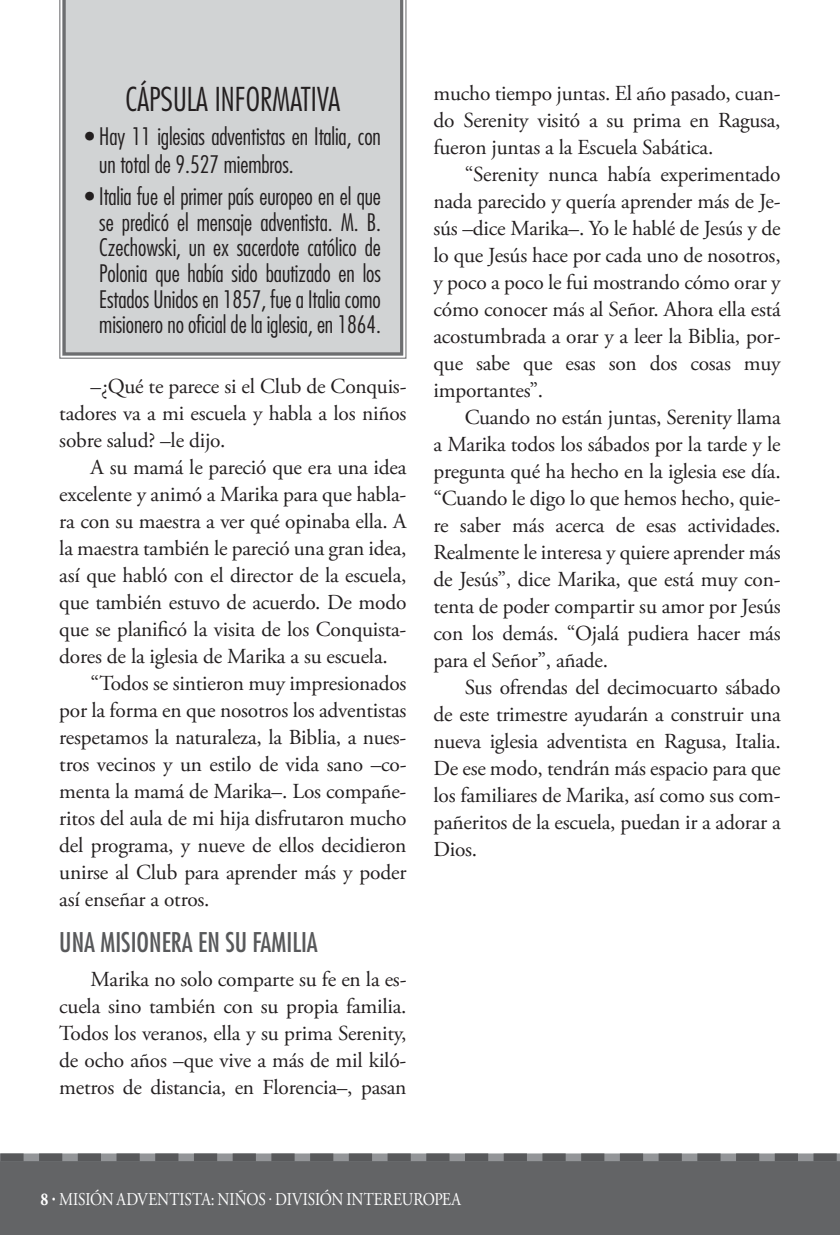
<style>
.page{position:relative;width:840px;height:1235px;background:#fff}
.page>*{position:absolute;margin:0;border:0;box-sizing:border-box;transform-origin:0 0}
.t1{font:300 condensed 31.95px "Futura Std";color:#231f20}
.t2{font:condensed 26.55px "Futura Std";color:#58595b}
.t3{font:300 condensed 23.4px/25.7px "Futura Std";letter-spacing:-.005em;color:#231f20}
.t4{font:21.38px/27px "Adobe Garamond Pro";letter-spacing:-.01em;color:#231f20;text-align:justify}
.t5{font:18px "Adobe Garamond Pro";letter-spacing:-.01em;color:#fff;scale:.85 1}
.s1{font-weight:700}
</style>
<div class="page">
<svg style="left:59px;top:0;width:348px;height:359px"></svg>
<div style="left:62px;top:0;width:341px;height:355px;background:#d1d3d4"></div>
<div style="left:0;top:1161px;width:839px;height:73px;background:#636466"></div>
<svg style="left:0;top:1234px;width:839px;height:1px"></svg>
<svg style="left:0;top:1153px;width:839px;height:8px;background:#757678"></svg>
<h1 class="t1" style="left:126px;top:85px;width:216px">CÁPSULA INFORMATIVA</h1>
<p class="t3" style="left:99px;top:124px;width:283px;line-height:27.9px;text-indent:-14px">• Hay 11 iglesias adventistas en Italia, con un total de 9.527 miembros.</p>
<p class="t3" style="left:99px;top:185px;width:283px;text-align:justify;text-indent:-14px">• Italia fue el primer país europeo en el que se predicó el mensaje adventista. M. B.<br>Czechowski, un ex sacerdote católico de Polonia que había sido bautizado en los Estados Unidos en 1857, fue a Italia como misionero no oficial de la iglesia, en 1864.</p>
<p class="t4" style="left:59px;top:374px;width:348px;text-indent:31px">–¿Qué te parece si el Club de Conquis&shy;tadores va a mi escuela y habla a los niños sobre salud? –le dijo.</p>
<p class="t4" style="left:91px;top:455px;width:317px">A su mamá le pareció que era una idea</p>
<p class="t4" style="left:59px;top:482px;width:348px">excelente y animó a Marika para que habla-</p>
<p class="t4" style="left:59px;top:509px;width:348px">ra con su maestra a ver qué opinaba ella. A</p>
<p class="t4" style="left:59px;top:536px;width:348px">la maestra también le pareció una gran idea,</p>
<p class="t4" style="left:59px;top:563px;width:348px">así que habló con el director de la escuela,</p>
<p class="t4" style="left:59px;top:590px;width:348px">que también estuvo de acuerdo. De modo</p>
<p class="t4" style="left:59px;top:617px;width:348px">que se planificó la visita de los Conquista-</p>
<p class="t4" style="left:59px;top:644px;width:330px">dores de la iglesia de Marika a su escuela.</p>
<p class="t4" style="left:91px;top:671px;width:317px">“Todos se sintieron muy impresionados</p>
<p class="t4" style="left:59px;top:698px;width:348px">por la forma en que nosotros los adventistas</p>
<p class="t4" style="left:59px;top:725px;width:348px">respetamos la naturaleza, la Biblia, a nues-</p>
<p class="t4" style="left:59px;top:752px;width:348px">tros vecinos y un estilo de vida sano –co-</p>
<p class="t4" style="left:59px;top:779px;width:348px">menta la mamá de Marika–. Los compañe-</p>
<p class="t4" style="left:59px;top:806px;width:348px">ritos del aula de mi hija disfrutaron mucho</p>
<p class="t4" style="left:59px;top:833px;width:348px">del programa, y nueve de ellos decidieron</p>
<p class="t4" style="left:59px;top:860px;width:348px">unirse al Club para aprender más y poder</p>
<p class="t4" style="left:59px;top:887px;width:152px">así enseñar a otros.</p>
<p class="t2" style="left:59px;top:930px;width:260px">UNA MISIONERA EN SU FAMILIA</p>
<p class="t4" style="left:59px;top:966px;width:348px;text-indent:31px">Marika no solo comparte su fe en la es&shy;cuela sino también con su propia familia.<br>Todos los veranos, ella y su prima Serenity, de ocho años –que vive a más de mil kiló&shy;metros de distancia, en Florencia–, pasan</p>
<p class="t4" style="left:433px;top:81px;width:348px">mucho tiempo juntas. El año pasado, cuan&shy;do Serenity visitó a su prima en Ragusa, fueron juntas a la Escuela Sabática.</p>
<p class="t4" style="left:433px;top:162px;width:348px;text-indent:31px">“Serenity nunca había experimentado nada parecido y quería aprender más de Je&shy;sús –dice Marika–. Yo le hablé de Jesús y de lo que Jesús hace por cada uno de nosotros, y poco a poco le fui mostrando cómo orar y cómo conocer más al Señor. Ahora ella está acostumbrada a orar y a leer la Biblia, por&shy;que sabe que esas son dos cosas muy importantes”.</p>
<p class="t4" style="left:433px;top:405px;width:348px;text-indent:31px">Cuando no están juntas, Serenity llama a Marika todos los sábados por la tarde y le pregunta qué ha hecho en la iglesia ese día. “Cuando le digo lo que hemos hecho, quie&shy;re saber más acerca de esas actividades.<br>Realmente le interesa y quiere aprender más de Jesús”, dice Marika, que está muy con&shy;tenta de poder compartir su amor por Jesús con los demás. “Ojalá pudiera hacer más para el Señor”, añade.</p>
<p class="t4" style="left:433px;top:675px;width:348px;text-indent:31px">Sus ofrendas del decimocuarto sábado de este trimestre ayudarán a construir una nueva iglesia adventista en Ragusa, Italia.<br>De ese modo, tendrán más espacio para que los familiares de Marika, así como sus com&shy;pañeritos de la escuela, puedan ir a adorar a Dios.</p>
<p class="t5" style="left:40px;top:1190px;width:496px"><span class="s1">8 ·</span> MISIÓN ADVENTISTA: NIÑOS · DIVISIÓN INTEREUROPEA</p>
</div>
